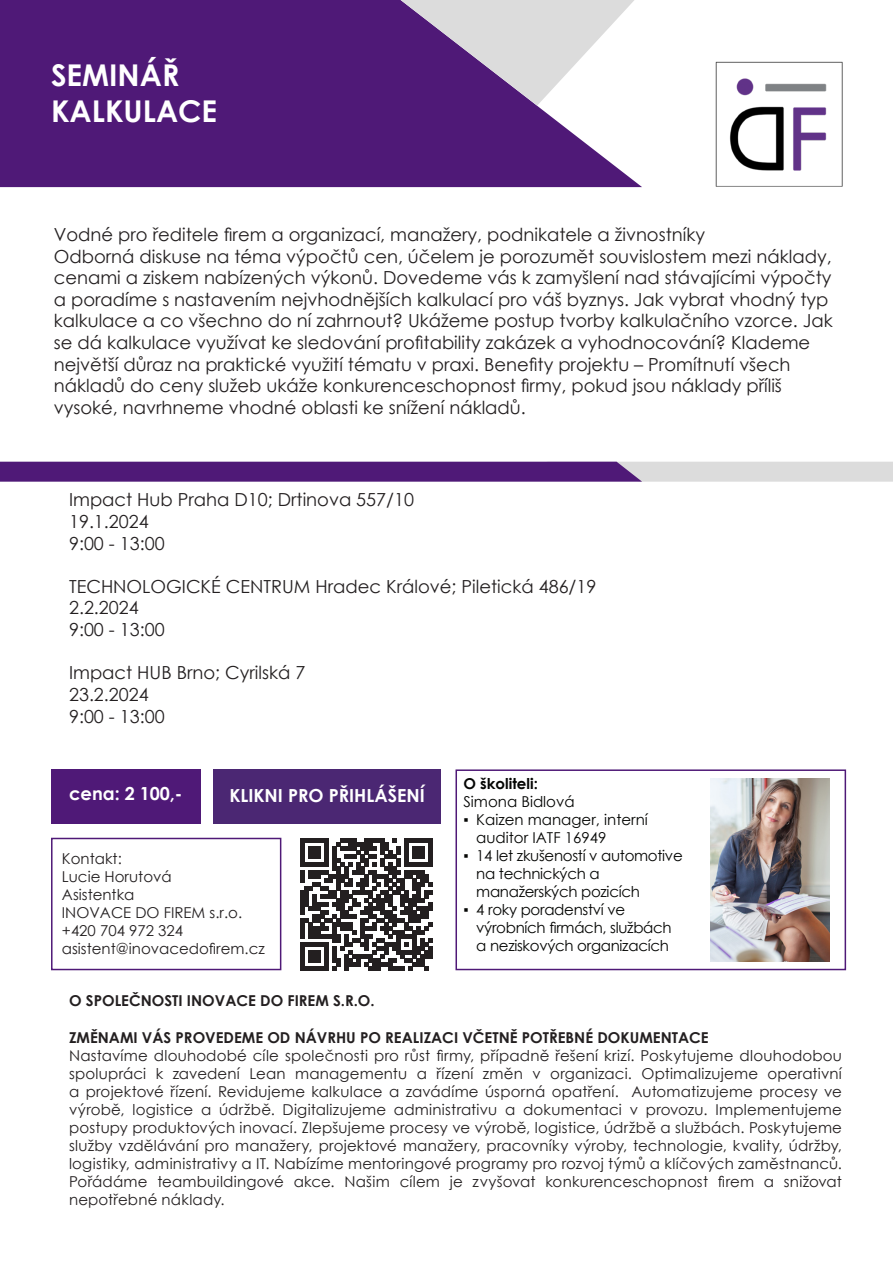
<style>
.page{position:relative;width:893px;height:1263px;background:#fff}
.page>*{position:absolute;margin:0;border:0;box-sizing:border-box;transform-origin:0 0}
.t1{font:700 30px "Century Gothic";color:#fff}
.t2{font:18px/21.6px "Century Gothic";color:#231f20}
.t3{font:700 18px "Century Gothic";color:#fff}
.t4{font:15px/18px "Century Gothic";color:#231f20;text-align:justify}
.t5{font:15px/18px "Century Gothic";letter-spacing:-.02em;color:#040503}
.t6{font:700 15px "Century Gothic";color:#231f20}
.t7{font:15px/18px "Century Gothic";color:#040503}
.t8{font:700 15px "Century Gothic";color:#040503}
</style>
<div class="page">
<div style="left:51px;top:838px;width:230px;height:132px;border:2px solid #4f1977"></div>
<div style="left:455px;top:769px;width:391px;height:201px;border:2px solid #4f1977"></div>
<div style="left:0;top:0;width:642px;height:187px;background:#4f1977"></div>
<svg style="left:401px;top:0;width:234px;height:106px"></svg>
<img style="left:715px;top:61px;width:128px;height:126px">
<div style="left:213px;top:776px;width:228px;height:47px;background:#4b2773"></div>
<div style="left:213px;top:769px;width:228px;height:39px;background:#4b2773"></div>
<div style="left:51px;top:769px;width:150px;height:54px;background:#4f1977"></div>
<svg style="left:300px;top:838px;width:133px;height:133px"></svg>
<hr style="left:429px;top:947px;width:4px;height:12px;background:#231f20">
<svg style="left:0;top:462px;width:893px;height:20px;background:#7a5596"></svg>
<img style="left:710px;top:779px;width:119px;height:183px">
<p class="t1" style="left:51px;top:53px;width:130px">SEMINÁŘ</p>
<p class="t1" style="left:51px;top:89px;width:168px">KALKULACE</p>
<p class="t2" style="left:54px;top:223px;width:653px">Vodné pro ředitele firem a organizací, manažery, podnikatele a živnostníky</p>
<p class="t2" style="left:54px;top:245px;width:780px">Odborná diskuse na téma výpočtů cen, účelem je porozumět souvislostem mezi náklady, cenami a ziskem nabízených výkonů. Dovedeme vás k zamyšlení nad stávajícími výpočty a poradíme s nastavením nejvhodnějších kalkulací pro váš byznys. Jak vybrat vhodný typ kalkulace a co všechno do ní zahrnout? Ukážeme postup tvorby kalkulačního vzorce. Jak se dá kalkulace využívat ke sledování profitability zakázek a vyhodnocování? Klademe největší důraz na praktické využití tématu v praxi. Benefity projektu – Promítnutí všech nákladů do ceny služeb ukáže konkurenceschopnost firmy, pokud jsou náklady příliš vysoké, navrhneme vhodné oblasti ke snížení nákladů.</p>
<p class="t2" style="left:69px;top:489px;width:346px">Impact Hub Praha D10; Drtinova 557/10</p>
<p class="t2" style="left:69px;top:510px;width:81px">19.1.2024</p>
<p class="t2" style="left:69px;top:532px;width:97px">9:00 - 13:00</p>
<p class="t2" style="left:69px;top:575px;width:529px">TECHNOLOGICKÉ CENTRUM Hradec Králové; Piletická 486/19</p>
<p class="t2" style="left:69px;top:597px;width:71px">2.2.2024</p>
<p class="t2" style="left:69px;top:618px;width:97px">9:00 - 13:00</p>
<p class="t2" style="left:69px;top:662px;width:238px">Impact HUB Brno; Cyrilská 7</p>
<p class="t2" style="left:69px;top:683px;width:81px">23.2.2024</p>
<p class="t2" style="left:69px;top:705px;width:97px">9:00 - 13:00</p>
<p class="t3" style="left:69px;top:780px;width:115px">cena: 2 100,-</p>
<p class="t3" style="left:229px;top:782px;width:197px">KLIKNI PRO PŘIHLÁŠENÍ</p>
<p class="t4" style="left:62px;top:850px;width:61px">Kontakt:</p>
<p class="t4" style="left:62px;top:868px;width:111px">Lucie Horutová</p>
<p class="t4" style="left:62px;top:886px;width:74px">Asistentka</p>
<p class="t4" style="left:62px;top:904px;width:182px">INOVACE DO FIREM s.r.o.</p>
<p class="t4" style="left:62px;top:922px;width:123px">+420 704 972 324</p>
<p class="t4" style="left:62px;top:940px;width:204px">asistent@inovacedofirem.cz</p>
<p class="t8" style="left:463px;top:772px;width:76px">O školiteli:</p>
<p class="t7" style="left:463px;top:792px;width:113px">Simona Bidlová</p>
<p class="t7" style="left:476px;top:810px;width:173px;text-indent:-13px">▪ Kaizen manager, interní auditor IATF 16949</p>
<p class="t5" style="left:476px;top:846px;width:208px;text-indent:-13px">▪ 14 let zkušeností v automotive na technických a manažerských pozicích</p>
<p class="t5" style="left:476px;top:900px;width:197px;text-indent:-13px">▪ 4 roky poradenství ve výrobních firmách, službách a neziskových organizacích</p>
<p class="t6" style="left:69px;top:989px;width:307px">O SPOLEČNOSTI INOVACE DO FIREM S.R.O.</p>
<p class="t6" style="left:69px;top:1026px;width:641px">ZMĚNAMI VÁS PROVEDEME OD NÁVRHU PO REALIZACI VČETNĚ POTŘEBNÉ DOKUMENTACE</p>
<p class="t4" style="left:69px;top:1046px;width:774px">Nastavíme dlouhodobé cíle společnosti pro růst firmy, případně řešení krizí. Poskytujeme dlouhodobou spolupráci k zavedení Lean managementu a řízení změn v organizaci. Optimalizujeme operativní a projektové řízení. Revidujeme kalkulace a zavádíme úsporná opatření. Automatizujeme procesy ve výrobě, logistice a údržbě. Digitalizujeme administrativu a dokumentaci v provozu. Implementujeme postupy produktových inovací. Zlepšujeme procesy ve výrobě, logistice, údržbě a službách. Poskytujeme služby vzdělávání pro manažery, projektové manažery, pracovníky výroby, technologie, kvality, údržby, logistiky, administrativy a IT. Nabízíme mentoringové programy pro rozvoj týmů a klíčových zaměstnanců.<br>Pořádáme teambuildingové akce. Našim cílem je zvyšovat konkurenceschopnost firem a snižovat nepotřebné náklady.</p>
</div>
